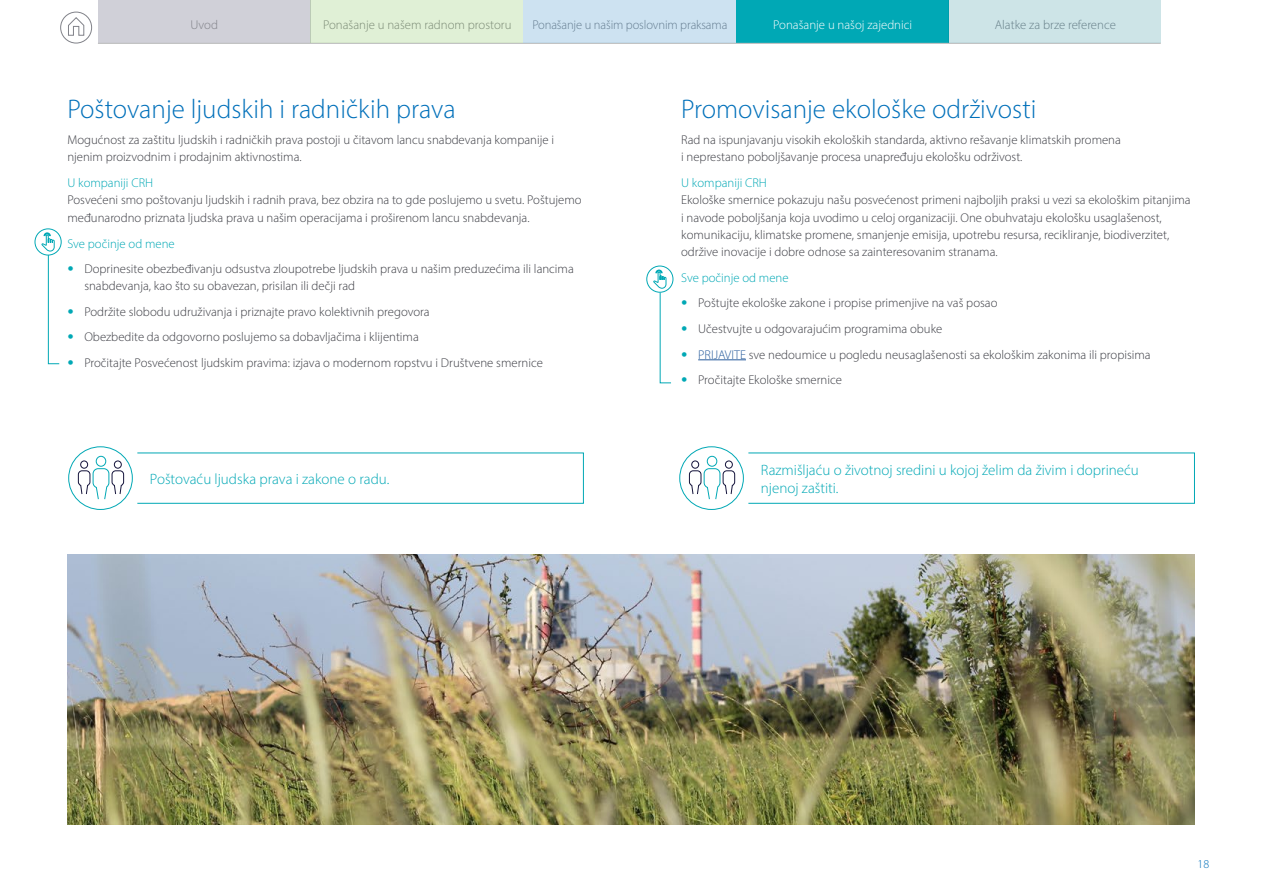
<style>
.page{position:relative;width:1263px;height:893px;background:#fff}
.page>*{position:absolute;margin:0;border:0;box-sizing:border-box;transform-origin:0 0}
.t1{font:300 27px "Myriad Pro";color:#0070ba}
.t2{font:300 15px/18px "Myriad Pro";color:#00a8b5}
.t3{font:300 12.75px/17.1px "Myriad Pro";color:#3b3c43}
.t4{font:300 12.75px "Myriad Pro";color:#818289}
.t5{font:300 12.75px "Myriad Pro";color:#00a8b5}
.t6{font:300 12.75px "Myriad Pro";color:#fff}
.t7{font:300 12px "Myriad Pro";color:#0070ba}
.s1{font-family:"Helvetica Neue LT Std";color:#00a8b5}
.s2{color:#275b9b}
</style>
<div class="page">
<div style="left:98px;top:0;width:213px;height:43px;background:#d0d0d8"></div>
<div style="left:60px;top:12px;width:32px;height:31px;border:1px solid #818289;border-radius:50%"></div>
<svg style="left:68px;top:17px;width:16px;height:19px"></svg>
<div style="left:736px;top:0;width:212px;height:43px;background:#00a8b5"></div>
<hr style="left:98px;top:43px;width:1063px;height:1px;background:#b6b7b7">
<div style="left:311px;top:0;width:212px;height:43px;background:#e0f0d6"></div>
<div style="left:523px;top:0;width:213px;height:43px;background:#cde2f1"></div>
<div style="left:948px;top:0;width:213px;height:43px;background:#cde4e7"></div>
<hr style="left:698px;top:359px;width:48px;height:1px;background:#275b9b">
<img style="left:67px;top:554px;width:1128px;height:271px">
<svg style="left:68px;top:446px;width:65px;height:64px"></svg>
<div style="left:114px;top:461px;width:7px;height:7px;background:#fff;border-radius:50%"></div>
<div style="left:114px;top:461px;width:8px;height:8px;border:1px solid #14133b;border-radius:50%"></div>
<div style="left:96px;top:456px;width:10px;height:10px;background:#fff;border-radius:50%"></div>
<div style="left:96px;top:456px;width:10px;height:11px;border:1px solid #00a8b5;border-radius:50%"></div>
<div style="left:81px;top:461px;width:7px;height:7px;background:#fff;border-radius:50%"></div>
<div style="left:80px;top:461px;width:8px;height:8px;border:1px solid #14133b;border-radius:50%"></div>
<svg style="left:78px;top:468px;width:46px;height:32px"></svg>
<div style="left:137px;top:453px;width:447px;height:51px;border:1px solid #00a8b5"></div>
<svg style="left:679px;top:446px;width:65px;height:64px"></svg>
<div style="left:725px;top:461px;width:7px;height:7px;background:#fff;border-radius:50%"></div>
<div style="left:725px;top:461px;width:8px;height:8px;border:1px solid #14133b;border-radius:50%"></div>
<div style="left:707px;top:456px;width:10px;height:10px;background:#fff;border-radius:50%"></div>
<div style="left:707px;top:456px;width:10px;height:11px;border:1px solid #00a8b5;border-radius:50%"></div>
<div style="left:692px;top:461px;width:7px;height:7px;background:#fff;border-radius:50%"></div>
<div style="left:691px;top:461px;width:8px;height:8px;border:1px solid #14133b;border-radius:50%"></div>
<svg style="left:689px;top:468px;width:46px;height:32px"></svg>
<div style="left:748px;top:453px;width:447px;height:51px;border:1px solid #00a8b5"></div>
<svg style="left:35px;top:229px;width:26px;height:26px"></svg>
<div style="left:35px;top:228px;width:27px;height:27px;border:1px solid #00a8b5;border-radius:50%"></div>
<svg style="left:41px;top:232px;width:19px;height:132px"></svg>
<svg style="left:647px;top:266px;width:26px;height:26px"></svg>
<div style="left:646px;top:266px;width:27px;height:27px;border:1px solid #00a8b5;border-radius:50%"></div>
<svg style="left:653px;top:269px;width:19px;height:115px"></svg>
<p class="t4" style="left:191px;top:17px;width:29px">Uvod</p>
<p class="t4" style="left:323px;top:17px;width:190px">Ponašanje u našem radnom prostoru</p>
<p class="t4" style="left:532px;top:17px;width:197px">Ponašanje u našim poslovnim praksama</p>
<p class="t6" style="left:773px;top:17px;width:140px">Ponašanje u našoj zajednici</p>
<p class="t4" style="left:995px;top:17px;width:123px">Alatke za brze reference</p>
<h1 class="t1" style="left:67px;top:93px;width:390px">Poštovanje ljudskih i radničkih prava</h1>
<p class="t3" style="left:67px;top:131px;width:488px">Mogućnost za zaštitu ljudskih i radničkih prava postoji u čitavom lancu snabdevanja kompanije i njenim proizvodnim i prodajnim aktivnostima.</p>
<p class="t5" style="left:67px;top:175px;width:87px">U kompaniji CRH</p>
<p class="t3" style="left:67px;top:192px;width:516px">Posvećeni smo poštovanju ljudskih i radnih prava, bez obzira na to gde poslujemo u svetu. Poštujemo međunarodno priznata ljudska prava u našim operacijama i proširenom lancu snabdevanja.</p>
<p class="t5" style="left:67px;top:236px;width:109px">Sve počinje od mene</p>
<p class="t3" style="left:84px;top:260px;width:491px;text-indent:-17px"><span class="s1">•</span> Doprinesite obezbeđivanju odsustva zloupotrebe ljudskih prava u našim preduzećima ili lancima snabdevanja, kao što su obavezan, prisilan ili dečji rad</p>
<p class="t3" style="left:67px;top:303px;width:364px"><span class="s1">•</span> Podržite slobodu udruživanja i priznajte pravo kolektivnih pregovora</p>
<p class="t3" style="left:67px;top:329px;width:353px"><span class="s1">•</span> Obezbedite da odgovorno poslujemo sa dobavljačima i klijentima</p>
<p class="t3" style="left:67px;top:354px;width:477px"><span class="s1">•</span> Pročitajte Posvećenost ljudskim pravima: izjava o modernom ropstvu i Društvene smernice</p>
<h1 class="t1" style="left:681px;top:93px;width:357px">Promovisanje ekološke održivosti</h1>
<p class="t3" style="left:681px;top:131px;width:441px">Rad na ispunjavanju visokih ekoloških standarda, aktivno rešavanje klimatskih promena i neprestano poboljšavanje procesa unapređuju ekološku održivost.</p>
<p class="t5" style="left:681px;top:175px;width:87px">U kompaniji CRH</p>
<p class="t3" style="left:681px;top:192px;width:511px">Ekološke smernice pokazuju našu posvećenost primeni najboljih praksi u vezi sa ekološkim pitanjima i navode poboljšanja koja uvodimo u celoj organizaciji. One obuhvataju ekološku usaglašenost, komunikaciju, klimatske promene, smanjenje emisija, upotrebu resursa, recikliranje, biodiverzitet, održive inovacije i dobre odnose sa zainteresovanim stranama.</p>
<p class="t5" style="left:681px;top:270px;width:109px">Sve počinje od mene</p>
<p class="t3" style="left:681px;top:294px;width:318px"><span class="s1">•</span> Poštujte ekološke zakone i propise primenjive na vaš posao</p>
<p class="t3" style="left:681px;top:320px;width:263px"><span class="s1">•</span> Učestvujte u odgovarajućim programima obuke</p>
<p class="t3" style="left:681px;top:346px;width:471px"><span class="s1">•</span> <span class="s2">PRIJAVITE</span> sve nedoumice u pogledu neusaglašenosti sa ekološkim zakonima ili propisima</p>
<p class="t3" style="left:681px;top:371px;width:162px"><span class="s1">•</span> Pročitajte Ekološke smernice</p>
<p class="t2" style="left:150px;top:470px;width:241px">Poštovaću ljudska prava i zakone o radu.</p>
<p class="t2" style="left:761px;top:461px;width:379px">Razmišljaću o životnoj sredini u kojoj želim da živim i doprineću njenoj zaštiti.</p>
<p class="t7" style="left:1197px;top:856px;width:13px">18</p>
</div>
